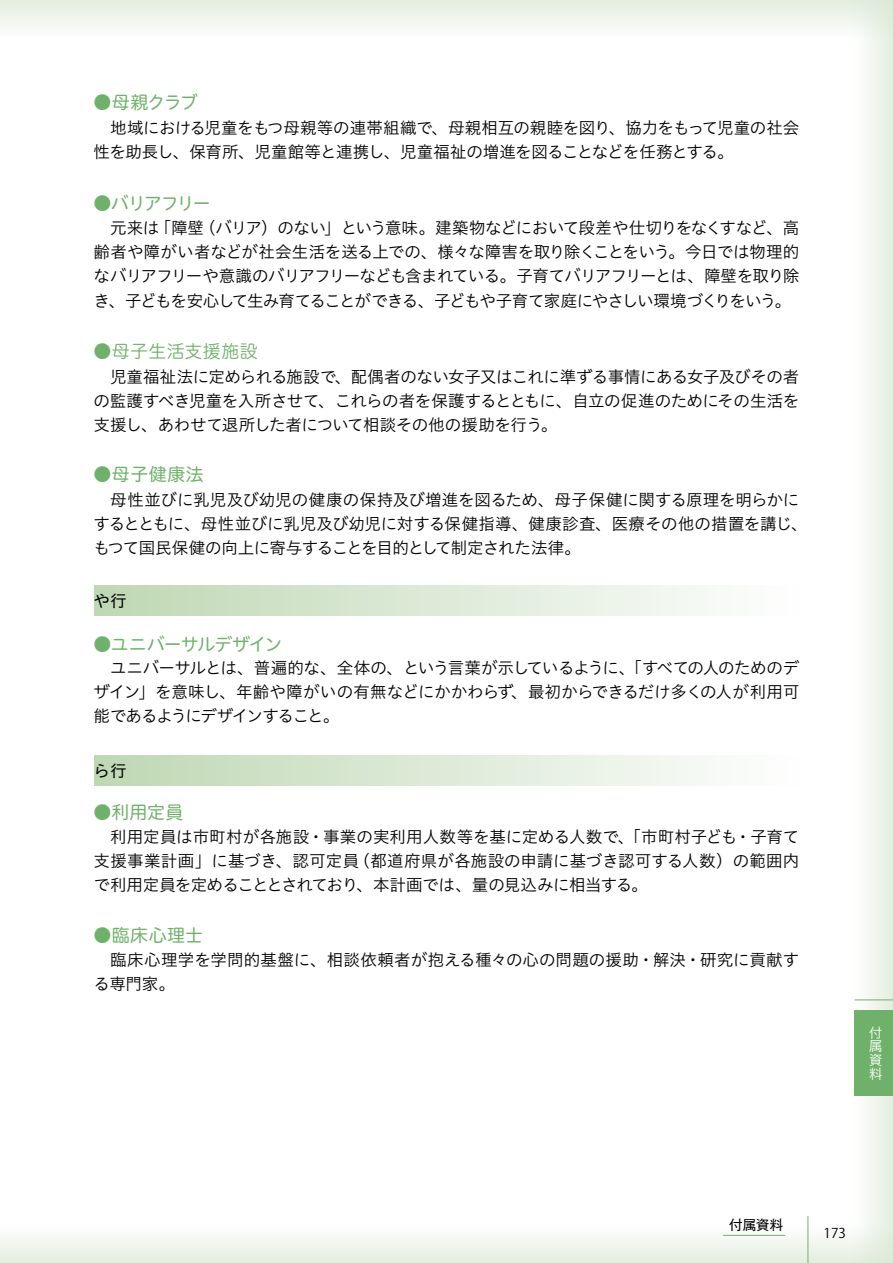
<style>
.page{position:relative;width:893px;height:1263px;background:#fff}
.page>*{position:absolute;margin:0;border:0;box-sizing:border-box;transform-origin:0 0}
.t1{font:18px "Hiragino UD Sans R Std W4";letter-spacing:-.015em;color:#6fb16a}
.t2{font:18px "Hiragino UD Sans R Std W4";letter-spacing:-.055em;color:#6fb16a}
.t3{font:18px "Hiragino UD Sans R Std W3";letter-spacing:.015em;color:#6fb16a}
.t4{font:16.5px/24px "Hiragino UD Sans Std W3";letter-spacing:-.02em;color:#000;text-align:justify}
.t5{font:16.5px/24px "Hiragino UD Sans Std W3";letter-spacing:.005em;color:#000}
.t6{font:16.5px "Hiragino UD Sans Std W4";color:#000}
.t7{font:13.8px/13.8px "Hiragino UD Sans Std W3";color:#fff;text-align:justify}
.t8{font:13.5px "Gothic MB101 Pro";color:#000}
.t9{font:13.5px "Koz Go Pr 6 N";color:#000}
</style>
<div class="page">
<div style="left:0;top:0;width:893px;height:38px;background:linear-gradient(to bottom,#e2edde,#fcfdfc)"></div>
<div style="left:0;top:1225px;width:893px;height:38px;background:linear-gradient(to bottom,#fefefe,#e4eee0)"></div>
<div style="left:855px;top:0;width:38px;height:1263px;background:linear-gradient(to right,#fdfefd,#e4eedf)"></div>
<div style="left:94px;top:586px;width:705px;height:30px;background:linear-gradient(to right,#bfd7b3,#fefefe)"></div>
<div style="left:94px;top:755px;width:705px;height:31px;background:linear-gradient(to right,#bfd7b3,#fefefe)"></div>
<hr style="left:808px;top:1216px;width:1px;height:47px;background:#6fb16a">
<hr style="left:723px;top:1235px;width:62px;height:1px;background:#6fb16a">
<hr style="left:855px;top:999px;width:38px;height:1px;background:#6fb16a">
<div style="left:855px;top:1010px;width:38px;height:85px;background:#6fb16a"></div>
<p class="t1" style="left:94px;top:89px;width:106px">●母親クラブ</p>
<p class="t4" style="left:94px;top:114px;width:707px;line-height:24.8px">　地域における児童をもつ母親等の連帯組織で、母親相互の親睦を図り、協力をもって児童の社会性を助長し、保育所、児童館等と連携し、児童福祉の増進を図ることなどを任務とする。</p>
<p class="t1" style="left:94px;top:190px;width:119px">●バリアフリー</p>
<p class="t4" style="left:94px;top:215px;width:707px">　元来は「障壁（バリア）のない」という意味。建築物などにおいて段差や仕切りをなくすなど、高齢者や障がい者などが社会生活を送る上での、様々な障害を取り除くことをいう。今日では物理的なバリアフリーや意識のバリアフリーなども含まれている。子育てバリアフリーとは、障壁を取り除き、子どもを安心して生み育てることができる、子どもや子育て家庭にやさしい環境づくりをいう。</p>
<p class="t3" style="left:94px;top:338px;width:166px">●母子生活支援施設</p>
<p class="t4" style="left:94px;top:363px;width:707px">　児童福祉法に定められる施設で、配偶者のない女子又はこれに準ずる事情にある女子及びその者の監護すべき児童を入所させて、これらの者を保護するとともに、自立の促進のためにその生活を支援し、あわせて退所した者について相談その他の援助を行う。</p>
<p class="t1" style="left:94px;top:461px;width:112px">●母子健康法</p>
<p class="t4" style="left:94px;top:486px;width:716px;text-align:left">　母性並びに乳児及び幼児の健康の保持及び増進を図るため、母子保健に関する原理を明らかにするとともに、母性並びに乳児及び幼児に対する保健指導、健康診査、医療その他の措置を講じ、もつて国民保健の向上に寄与することを目的として制定された法律。</p>
<p class="t6" style="left:94px;top:588px;width:34px">や行</p>
<p class="t2" style="left:94px;top:631px;width:191px">●ユニバーサルデザイン</p>
<p class="t4" style="left:94px;top:654px;width:707px">　ユニバーサルとは、普遍的な、全体の、という言葉が示しているように、「すべての人のためのデザイン」を意味し、年齢や障がいの有無などにかかわらず、最初からできるだけ多くの人が利用可能であるようにデザインすること。</p>
<p class="t6" style="left:94px;top:758px;width:34px">ら行</p>
<p class="t1" style="left:94px;top:799px;width:91px">●利用定員</p>
<p class="t4" style="left:94px;top:824px;width:707px">　利用定員は市町村が各施設・事業の実利用人数等を基に定める人数で、「市町村子ども・子育て支援事業計画」に基づき、認可定員（都道府県が各施設の申請に基づき認可する人数）の範囲内で利用定員を定めることとされており、本計画では、量の見込みに相当する。</p>
<p class="t1" style="left:94px;top:922px;width:111px">●臨床心理士</p>
<p class="t5" style="left:94px;top:947px;width:707px">　臨床心理学を学問的基盤に、相談依頼者が抱える種々の心の問題の援助・解決・研究に貢献する専門家。</p>
<p class="t7" style="left:869px;top:1025px;width:15px">付属資料</p>
<p class="t8" style="left:729px;top:1214px;width:56px">付属資料</p>
<p class="t9" style="left:824px;top:1225px;width:24px">173</p>
</div>
